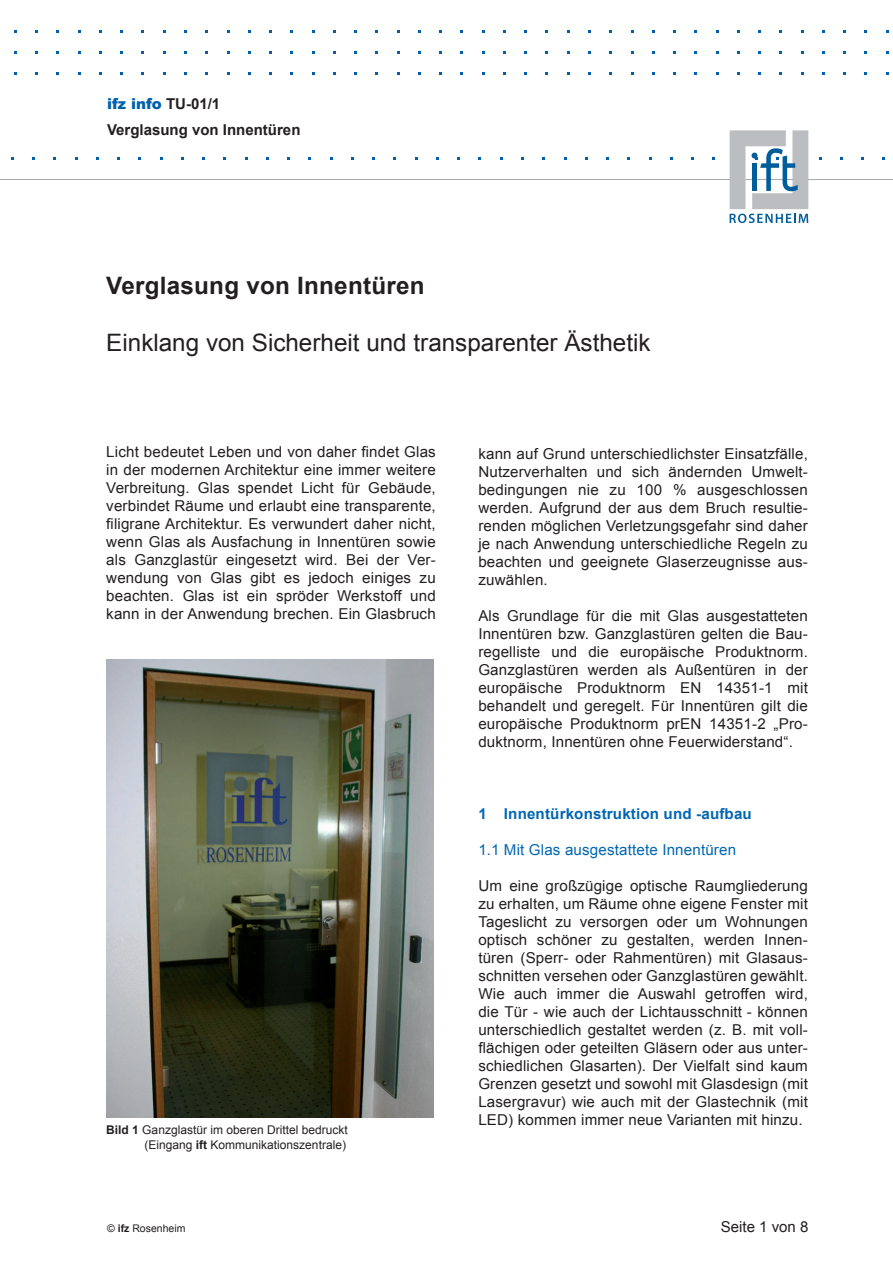
<style>
.page{position:relative;width:893px;height:1263px;background:#fff}
.page>*{position:absolute;margin:0;border:0;box-sizing:border-box;transform-origin:0 0}
.t1{font:24px "Arial";color:#231f20}
.t2{font:700 24px "Arial";letter-spacing:.01em;color:#231f20}
.t3{font:15px/18px "Arial";letter-spacing:.01em;color:#231f20;text-align:justify}
.t4{font:700 15px/25.5px "Arial";color:#231f20}
.t5{font:15px "Arial";letter-spacing:.01em;color:#0166b3}
.t6{font:700 15px "Arial";letter-spacing:.01em;color:#0166b3}
.t7{font:12px/15px "Arial";color:#231f20;text-align:right}
.t8{font:10.5px "Arial";color:#231f20}
.s1{font-weight:900;color:#0160ae}
.s2{font-weight:700}
</style>
<div class="page">
<hr style="left:0;top:179px;width:893px;height:1px;background:#a8a9ad">
<svg style="left:730px;top:130px;width:78px;height:93px"></svg>
<img style="left:107px;top:660px;width:326px;height:457px">
<p class="t4" style="left:107px;top:92px;width:195px"><span class="s1">ifz info</span> TU-01/1<br>Verglasung von Innentüren</p>
<h1 class="t2" style="left:106px;top:269px;width:320px">Verglasung von Innentüren</h1>
<h1 class="t1" style="left:106px;top:327px;width:546px">Einklang von Sicherheit und transparenter Ästhetik</h1>
<p class="t3" style="left:106px;top:443px;width:331px">Licht bedeutet Leben und von daher findet Glas in der modernen Architektur eine immer weitere Verbreitung. Glas spendet Licht für Gebäude, verbindet Räume und erlaubt eine transparente, filigrane Architektur. Es verwundert daher nicht, wenn Glas als Ausfachung in Innentüren sowie als Ganzglastür eingesetzt wird. Bei der Ver&shy;wendung von Glas gibt es jedoch einiges zu beachten. Glas ist ein spröder Werkstoff und kann in der Anwendung brechen. Ein Glasbruch</p>
<p class="t3" style="left:478px;top:444px;width:331px">kann auf Grund unterschiedlichster Einsatzfälle, Nutzerverhalten und sich ändernden Umwelt&shy;bedingungen nie zu 100 % ausgeschlossen werden. Aufgrund der aus dem Bruch resultie&shy;renden möglichen Verletzungsgefahr sind daher je nach Anwendung unterschiedliche Regeln zu beachten und geeignete Glaserzeugnisse aus&shy;zuwählen.</p>
<p class="t3" style="left:478px;top:606px;width:331px">Als Grundlage für die mit Glas ausgestatteten Innentüren bzw. Ganzglastüren gelten die Bau&shy;regelliste und die europäische Produktnorm.<br>Ganzglastüren werden als Außentüren in der europäische Produktnorm EN 14351-1 mit behandelt und geregelt. Für Innentüren gilt die europäische Produktnorm prEN 14351-2 „Pro&shy;duktnorm, Innentüren ohne Feuerwiderstand“.</p>
<p class="t7" style="left:106px;top:1123px;width:243px"><span class="s2">Bild 1</span> Ganzglastür im oberen Drittel bedruckt (Eingang <span class="s2">ift</span> Kommunikationszentrale)</p>
<p class="t6" style="left:478px;top:803px;width:275px">1 Innentürkonstruktion und -aufbau</p>
<p class="t5" style="left:478px;top:839px;width:259px">1.1 Mit Glas ausgestattete Innentüren</p>
<p class="t3" style="left:478px;top:876px;width:331px">Um eine großzügige optische Raumgliederung zu erhalten, um Räume ohne eigene Fenster mit Tageslicht zu versorgen oder um Wohnungen optisch schöner zu gestalten, werden Innen&shy;türen (Sperr- oder Rahmentüren) mit Glasaus&shy;schnitten versehen oder Ganzglastüren gewählt.<br>Wie auch immer die Auswahl getroffen wird, die Tür - wie auch der Lichtausschnitt - können unterschiedlich gestaltet werden (z. B. mit voll&shy;flächigen oder geteilten Gläsern oder aus unter&shy;schiedlichen Glasarten). Der Vielfalt sind kaum Grenzen gesetzt und sowohl mit Glasdesign (mit Lasergravur) wie auch mit der Glastechnik (mit LED) kommen immer neue Varianten mit hinzu.</p>
<p class="t8" style="left:107px;top:1221px;width:80px">© <span class="s2">ifz</span> Rosenheim</p>
<p class="t3" style="left:721px;top:1218px;width:89px">Seite 1 von 8</p>
</div>
